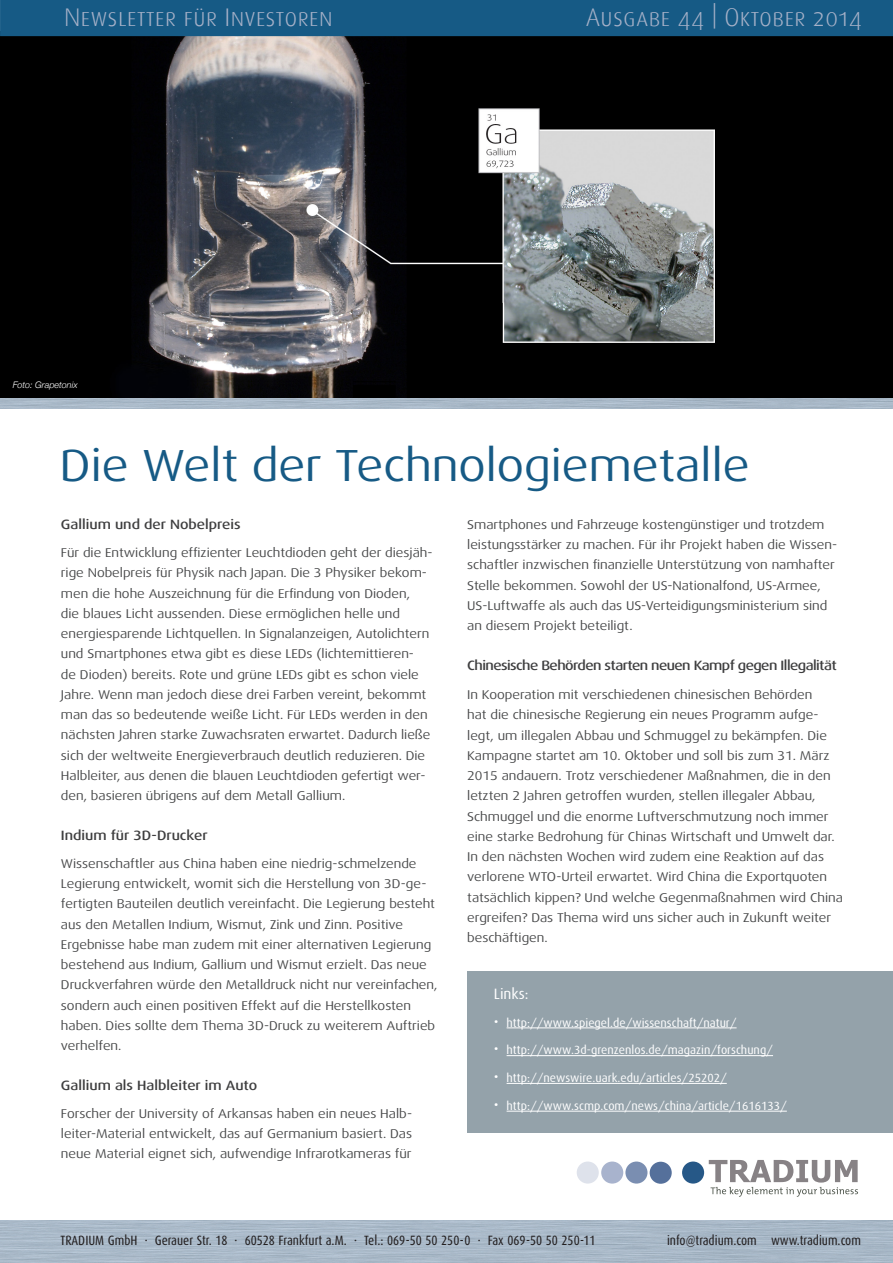
<style>
.page{position:relative;width:893px;height:1263px;background:#fff}
.page>*{position:absolute;margin:0;border:0;box-sizing:border-box;transform-origin:0 0}
.t1{font:45px "Dax Wide";color:#165a85}
.t2{font:25.5px "Dax Light Caps";color:#a6b1c8}
.fliess{font:15px "Dax";color:#fff}
.t3{font:13.5px "Dax Condensed";color:#231f20}
.fliess-2{font:500 13.5px "Dax Wide";letter-spacing:-.005em;color:#3e3e3f}
.fliess-3{font:500 13.5px "Dax Wide";letter-spacing:-.04em;color:#3e3e3f}
.fliess-4{font:12.75px/20.2px "Dax Wide";color:#464748}
.fliess-5{font:12px "Dax";color:#fff}
.t4{font:italic 300 9px "Helvetica Neue";color:#fff}
.s1{font-size:15px}
</style>
<div class="page">
<img style="left:0;top:37px;width:893px;height:362px">
<div style="left:0;top:0;width:893px;height:37px;background:#165a85"></div>
<svg style="left:709px;top:1160px;width:149px;height:37px"></svg>
<div style="left:650px;top:1162px;width:22px;height:22px;background:#55709b;border-radius:50%"></div>
<div style="left:625px;top:1161px;width:22px;height:22px;background:#7a8eb1;border-radius:50%"></div>
<div style="left:601px;top:1161px;width:22px;height:22px;background:#a8b3cd;border-radius:50%"></div>
<div style="left:682px;top:1161px;width:22px;height:22px;background:#265887;border-radius:50%"></div>
<div style="left:577px;top:1161px;width:22px;height:22px;background:#dee2eb;border-radius:50%"></div>
<div style="left:467px;top:971px;width:425px;height:161px;background:#94a2aa"></div>
<hr style="left:507px;top:1027px;width:230px;height:1px;background:#fff">
<hr style="left:507px;top:1055px;width:266px;height:1px;background:#fff">
<hr style="left:507px;top:1083px;width:220px;height:1px;background:#fff">
<hr style="left:507px;top:1111px;width:280px;height:1px;background:#fff">
<p class="t2" style="left:64px;top:3px;width:270px">Newsletter für Investoren</p>
<p class="t2" style="left:586px;top:3px;width:278px">Ausgabe 44 | Oktober 2014</p>
<p class="t4" style="left:13px;top:378px;width:66px">Foto: Grapetonix</p>
<p class="t1" style="left:60px;top:441px;width:691px">Die Welt der Technologiemetalle</p>
<p class="fliess-2" style="left:61px;top:517px;width:181px">Gallium und der Nobelpreis</p>
<p class="fliess-4" style="left:61px;top:543px;width:373px">Für die Entwicklung effizienter Leuchtdioden geht der diesjäh&shy;rige Nobelpreis für Physik nach Japan. Die 3 Physiker bekom&shy;men die hohe Auszeichnung für die Erfindung von Dioden,<br>die blaues Licht aussenden. Diese ermöglichen helle und energiesparende Lichtquellen. In Signalanzeigen, Autolichtern und Smartphones etwa gibt es diese LEDs (lichtemittieren-<br>de Dioden) bereits. Rote und grüne LEDs gibt es schon viele Jahre. Wenn man jedoch diese drei Farben vereint, bekommt man das so bedeutende weiße Licht. Für LEDs werden in den nächsten Jahren starke Zuwachsraten erwartet. Dadurch ließe sich der weltweite Energieverbrauch deutlich reduzieren. Die Halbleiter, aus denen die blauen Leuchtdioden gefertigt wer&shy;den, basieren übrigens auf dem Metall Gallium.</p>
<p class="fliess-2" style="left:61px;top:828px;width:148px">Indium für 3D-Drucker</p>
<p class="fliess-4" style="left:61px;top:853px;width:378px">Wissenschaftler aus China haben eine niedrig-schmelzende Legierung entwickelt, womit sich die Herstellung von 3D-ge&shy;fertigten Bauteilen deutlich vereinfacht. Die Legierung besteht aus den Metallen Indium, Wismut, Zink und Zinn. Positive Ergebnisse habe man zudem mit einer alternativen Legierung bestehend aus Indium, Gallium und Wismut erzielt. Das neue Druckverfahren würde den Metalldruck nicht nur vereinfachen, sondern auch einen positiven Effekt auf die Herstellkosten haben. Dies sollte dem Thema 3D-Druck zu weiterem Auftrieb verhelfen.</p>
<p class="fliess-2" style="left:61px;top:1077px;width:198px">Gallium als Halbleiter im Auto</p>
<p class="fliess-4" style="left:61px;top:1103px;width:353px;text-align:justify">Forscher der University of Arkansas haben ein neues Halb&shy;leiter-Material entwickelt, das auf Germanium basiert. Das neue Material eignet sich, aufwendige Infrarotkameras für</p>
<p class="fliess-4" style="left:467px;top:514px;width:371px">Smartphones und Fahrzeuge kostengünstiger und trotzdem leistungsstärker zu machen. Für ihr Projekt haben die Wissen&shy;schaftler inzwischen finanzielle Unterstützung von namhafter Stelle bekommen. Sowohl der US-Nationalfond, US-Armee, US-Luftwaffe als auch das US-Verteidigungsministerium sind an diesem Projekt beteiligt.</p>
<p class="fliess-3" style="left:467px;top:658px;width:371px">Chinesische Behörden starten neuen Kampf gegen Illegalität</p>
<p class="fliess-4" style="left:467px;top:685px;width:377px">In Kooperation mit verschiedenen chinesischen Behörden<br>hat die chinesische Regierung ein neues Programm aufge&shy;legt, um illegalen Abbau und Schmuggel zu bekämpfen. Die Kampagne startet am 10. Oktober und soll bis zum 31. März 2015 andauern. Trotz verschiedener Maßnahmen, die in den letzten 2 Jahren getroffen wurden, stellen illegaler Abbau, Schmuggel und die enorme Luftverschmutzung noch immer eine starke Bedrohung für Chinas Wirtschaft und Umwelt dar.<br>In den nächsten Wochen wird zudem eine Reaktion auf das verlorene WTO-Urteil erwartet. Wird China die Exportquoten tatsächlich kippen? Und welche Gegenmaßnahmen wird China ergreifen? Das Thema wird uns sicher auch in Zukunft weiter beschäftigen.</p>
<p class="fliess" style="left:494px;top:985px;width:36px">Links:</p>
<p class="fliess-5" style="left:494px;top:1016px;width:244px"><span class="s1">•</span> http://www.spiegel.de/wissenschaft/natur/</p>
<p class="fliess-5" style="left:494px;top:1044px;width:281px"><span class="s1">•</span> http://www.3d-grenzenlos.de/magazin/forschung/</p>
<p class="fliess-5" style="left:494px;top:1071px;width:234px"><span class="s1">•</span> http://newswire.uark.edu/articles/25202/</p>
<p class="fliess-5" style="left:494px;top:1099px;width:295px"><span class="s1">•</span> http://www.scmp.com/news/china/article/1616133/</p>
<p class="t3" style="left:61px;top:1232px;width:536px">TRADIUM GmbH · Gerauer Str. 18 · 60528 Frankfurt a.M. · Tel.: 069-50 50 250-0 · Fax 069-50 50 250-11</p>
<p class="t3" style="left:667px;top:1232px;width:195px">info@tradium.com www.tradium.com</p>
</div>
